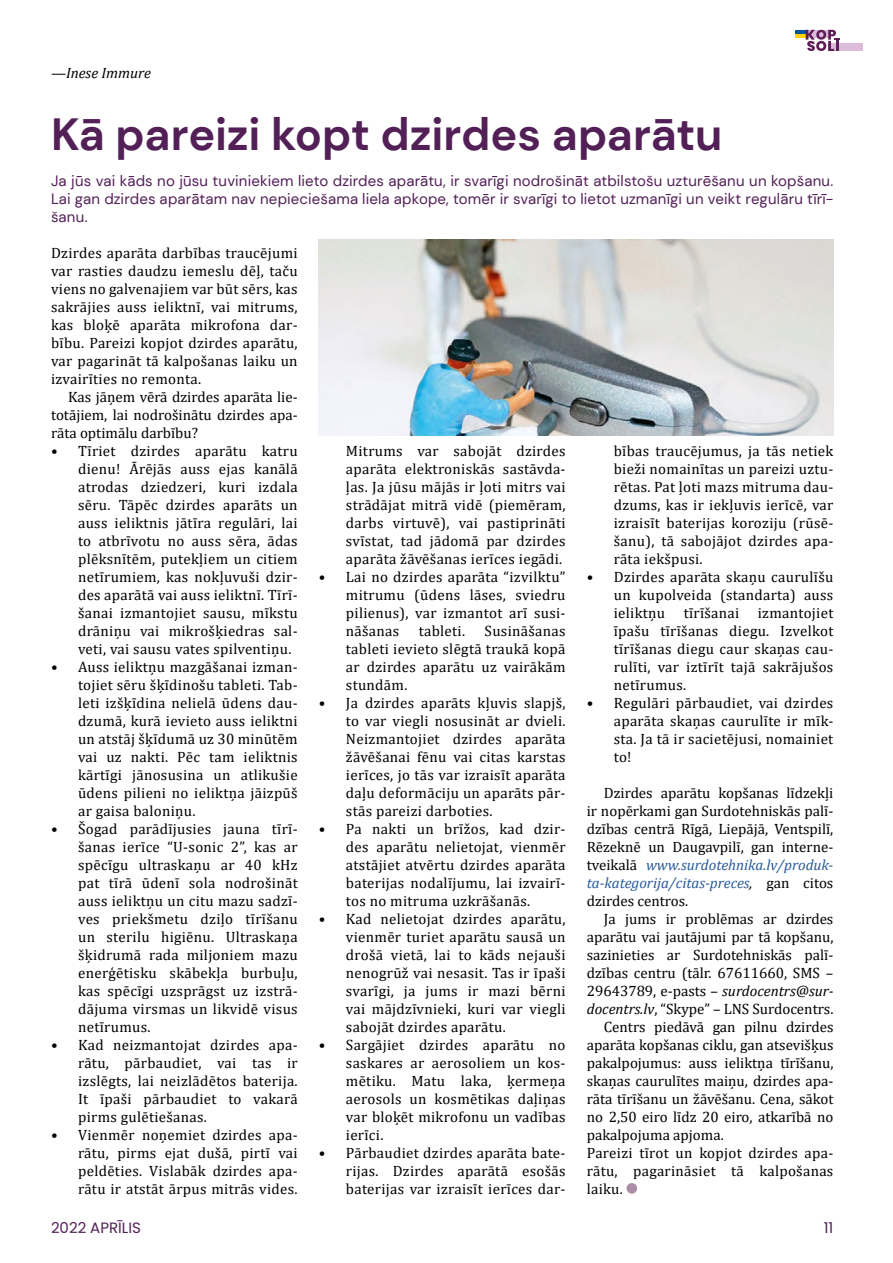
<style>
.page{position:relative;width:893px;height:1263px;background:#fff}
.page>*{position:absolute;margin:0;border:0;box-sizing:border-box;transform-origin:0 0}
.t1{font:700 45px "DM Sans";letter-spacing:-.005em;color:#522057}
.t2{font:15px/18px "Cambria";letter-spacing:.02em;color:#000;text-align:justify}
.t3{font:15px "Cambria";color:#000}
.t4{font:15px/18px "DM Sans";letter-spacing:.01em;color:#522057;text-align:justify}
.t5{font:15px "Poppins";color:#522057}
.t6{font:italic 15px "Cambria";color:#000}
.s1{font-style:italic;color:#275b9b}
.s2{font-style:italic}
</style>
<div class="page">
<img style="left:319px;top:240px;width:514px;height:196px">
<div style="left:828px;top:43px;width:35px;height:8px;background:#ddbcdb"></div>
<hr style="left:795px;top:34px;width:11px;height:4px;background:#ffd500">
<hr style="left:795px;top:30px;width:11px;height:4px;background:#0053a1">
<svg style="left:806px;top:30px;width:34px;height:21px"></svg>
<div style="left:626px;top:1183px;width:11px;height:11px;background:#ac8da9;border-radius:50%"></div>
<p class="t6" style="left:51px;top:62px;width:102px">—Inese Immure</p>
<h1 class="t1" style="left:51px;top:106px;width:673px">Kā pareizi kopt dzirdes aparātu</h1>
<p class="t4" style="left:51px;top:171px;width:784px">Ja jūs vai kāds no jūsu tuviniekiem lieto dzirdes aparātu, ir svarīgi nodrošināt atbilstošu uzturēšanu un kopšanu.<br>Lai gan dzirdes aparātam nav nepieciešama liela apkope, tomēr ir svarīgi to lietot uzmanīgi un veikt regulāru tīrī&shy;šanu.</p>
<p class="t2" style="left:51px;top:243px;width:248px">Dzirdes aparāta darbības traucējumi var rasties daudzu iemeslu dēļ, taču viens no galvenajiem var būt sērs, kas sakrājies auss ieliktnī, vai mitrums, kas bloķē aparāta mikrofona dar&shy;bību. Pareizi kopjot dzirdes aparātu, var pagarināt tā kalpošanas laiku un izvairīties no remonta.</p>
<p class="t2" style="left:51px;top:387px;width:248px;text-indent:17px">Kas jāņem vērā dzirdes aparāta lie&shy;totājiem, lai nodrošinātu dzirdes apa&shy;rāta optimālu darbību?</p>
<p class="t2" style="left:78px;top:441px;width:221px;text-indent:-27px">• Tīriet dzirdes aparātu katru dienu! Ārējās auss ejas kanālā atrodas dziedzeri, kuri izdala sēru. Tāpēc dzirdes aparāts un auss ieliktnis jātīra regulāri, lai to atbrīvotu no auss sēra, ādas plēksnītēm, putekļiem un citiem netīrumiem, kas nokļuvuši dzir&shy;des aparātā vai auss ieliktnī. Tīrī&shy;šanai izmantojiet sausu, mīkstu drāniņu vai mikrošķiedras sal&shy;veti, vai sausu vates spilventiņu.</p>
<p class="t2" style="left:78px;top:657px;width:221px;text-indent:-27px">• Auss ieliktņu mazgāšanai izman&shy;tojiet sēru šķīdinošu tableti. Tab&shy;leti izšķīdina nelielā ūdens dau&shy;dzumā, kurā ievieto auss ieliktni un atstāj šķīdumā uz 30 minūtēm vai uz nakti. Pēc tam ieliktnis kārtīgi jānosusina un atlikušie ūdens pilieni no ieliktņa jāizpūš ar gaisa baloniņu.</p>
<p class="t2" style="left:78px;top:819px;width:221px;text-indent:-27px">• Šogad parādījusies jauna tīrī&shy;šanas ierīce “U-sonic 2”, kas ar spēcīgu ultraskaņu ar 40 kHz pat tīrā ūdenī sola nodrošināt auss ieliktņu un citu mazu sadzī&shy;ves priekšmetu dziļo tīrīšanu un sterilu higiēnu. Ultraskaņa šķidrumā rada miljoniem mazu enerģētisku skābekļa burbuļu, kas spēcīgi uzsprāgst uz izstrā&shy;dājuma virsmas un likvidē visus netīrumus.</p>
<p class="t2" style="left:78px;top:1035px;width:221px;text-indent:-27px">• Kad neizmantojat dzirdes apa&shy;rātu, pārbaudiet, vai tas ir izslēgts, lai neizlādētos baterija.<br>It īpaši pārbaudiet to vakarā pirms gulētiešanas.</p>
<p class="t2" style="left:78px;top:1125px;width:221px;text-indent:-27px">• Vienmēr noņemiet dzirdes apa&shy;rātu, pirms ejat dušā, pirtī vai peldēties. Vislabāk dzirdes apa&shy;rātu ir atstāt ārpus mitrās vides.</p>
<p class="t2" style="left:346px;top:441px;width:221px">Mitrums var sabojāt dzirdes aparāta elektroniskās sastāvda&shy;ļas. Ja jūsu mājās ir ļoti mitrs vai strādājat mitrā vidē (piemēram, darbs virtuvē), vai pastiprināti svīstat, tad jādomā par dzirdes aparāta žāvēšanas ierīces iegādi.</p>
<p class="t2" style="left:346px;top:567px;width:221px;text-indent:-27px">• Lai no dzirdes aparāta “izvilktu” mitrumu (ūdens lāses, sviedru pilienus), var izmantot arī susi&shy;nāšanas</p>
<p class="t2" style="left:346px;top:621px;width:221px;text-indent:139px">Susināšanas tableti ievieto slēgtā traukā kopā ar dzirdes aparātu uz vairākām stundām.</p>
<p class="t2" style="left:346px;top:693px;width:221px;text-indent:-27px">• Ja dzirdes aparāts kļuvis slapjš, to var viegli nosusināt ar dvieli.<br>Neizmantojiet dzirdes aparāta žāvēšanai fēnu vai citas karstas ierīces, jo tās var izraisīt aparāta daļu deformāciju un aparāts pār&shy;stās pareizi darboties.</p>
<p class="t2" style="left:346px;top:819px;width:221px;text-indent:-27px">• Pa nakti un brīžos, kad dzir&shy;des aparātu nelietojat, vienmēr atstājiet atvērtu dzirdes aparāta baterijas nodalījumu, lai izvairī&shy;tos no mitruma uzkrāšanās.</p>
<p class="t2" style="left:346px;top:909px;width:221px;text-indent:-27px">• Kad nelietojat dzirdes aparātu, vienmēr turiet aparātu sausā un drošā vietā, lai to kāds nejauši nenogrūž vai nesasit. Tas ir īpaši svarīgi, ja jums ir mazi bērni vai mājdzīvnieki, kuri var viegli sabojāt dzirdes aparātu.</p>
<p class="t2" style="left:346px;top:1035px;width:221px;text-indent:-27px">• Sargājiet dzirdes aparātu no saskares ar aerosoliem un kos&shy;mētiku. Matu laka, ķermeņa aerosols un kosmētikas daļiņas var bloķēt mikrofonu un vadības ierīci.</p>
<p class="t2" style="left:346px;top:1143px;width:221px;text-indent:-27px">• Pārbaudiet dzirdes aparāta bate&shy;rijas. Dzirdes aparātā esošās baterijas var izraisīt ierīces dar-</p>
<p class="t2" style="left:419px;top:621px;width:48px">tableti.</p>
<p class="t2" style="left:614px;top:441px;width:221px">bības traucējumus, ja tās netiek bieži nomainītas un pareizi uztu&shy;rētas. Pat ļoti mazs mitruma dau&shy;dzums, kas ir iekļuvis ierīcē, var izraisīt baterijas koroziju (rūsē&shy;šanu), tā sabojājot dzirdes apa&shy;rāta iekšpusi.</p>
<p class="t2" style="left:614px;top:567px;width:221px;text-indent:-27px">• Dzirdes aparāta skaņu caurulīšu un kupolveida (standarta) auss ieliktņu tīrīšanai izmantojiet īpašu tīrīšanas diegu. Izvelkot tīrīšanas diegu caur skaņas cau&shy;rulīti, var iztīrīt tajā sakrājušos netīrumus.</p>
<p class="t2" style="left:614px;top:693px;width:221px;text-indent:-27px">• Regulāri pārbaudiet, vai dzirdes aparāta skaņas caurulīte ir mīk&shy;sta. Ja tā ir sacietējusi, nomainiet to!</p>
<p class="t2" style="left:587px;top:783px;width:248px;text-indent:17px">Dzirdes aparātu kopšanas līdzekļi ir nopērkami gan Surdotehniskās palī&shy;dzības centrā Rīgā, Liepājā, Ventspilī, Rēzeknē un Daugavpilī, gan interne&shy;tveikalā <span class="s1">www.surdotehnika.lv/produk&shy;ta-kategorija/citas-preces</span><span class="s2">,</span> gan citos dzirdes centros.</p>
<p class="t3" style="left:604px;top:910px;width:231px">Ja jums ir problēmas ar dzirdes</p>
<p class="t3" style="left:587px;top:928px;width:248px">aparātu vai jautājumi par tā kopšanu,</p>
<p class="t3" style="left:587px;top:946px;width:248px">sazinieties ar Surdotehniskās palī-</p>
<p class="t3" style="left:587px;top:964px;width:248px">dzības centru (tālr. 67611660, SMS –</p>
<p class="t3" style="left:587px;top:982px;width:248px">29643789, e-pasts – <span class="s2">surdocentrs@sur-</span></p>
<p class="t3" style="left:587px;top:1000px;width:248px"><span class="s2">docentrs.lv</span>, “Skype” – LNS Surdocentrs.</p>
<p class="t3" style="left:604px;top:1018px;width:231px">Centrs piedāvā gan pilnu dzirdes</p>
<p class="t3" style="left:587px;top:1036px;width:248px">aparāta kopšanas ciklu, gan atsevišķus</p>
<p class="t3" style="left:587px;top:1054px;width:248px">pakalpojumus: auss ieliktņa tīrīšanu,</p>
<p class="t3" style="left:587px;top:1072px;width:248px">skaņas caurulītes maiņu, dzirdes apa-</p>
<p class="t3" style="left:587px;top:1090px;width:248px">rāta tīrīšanu un žāvēšanu. Cena, sākot</p>
<p class="t3" style="left:587px;top:1108px;width:248px">no 2,50 eiro līdz 20 eiro, atkarībā no</p>
<p class="t3" style="left:587px;top:1126px;width:138px">pakalpojuma apjoma.</p>
<p class="t2" style="left:587px;top:1143px;width:248px">Pareizi tīrot un kopjot dzirdes apa-</p>
<p class="t2" style="left:587px;top:1161px;width:248px">rātu, pagarināsiet tā kalpošanas</p>
<p class="t2" style="left:587px;top:1179px;width:38px">laiku.</p>
<p class="t5" style="left:51px;top:1219px;width:91px">2022 APRĪLIS</p>
<p class="t5" style="left:824px;top:1219px;width:11px">11</p>
</div>
